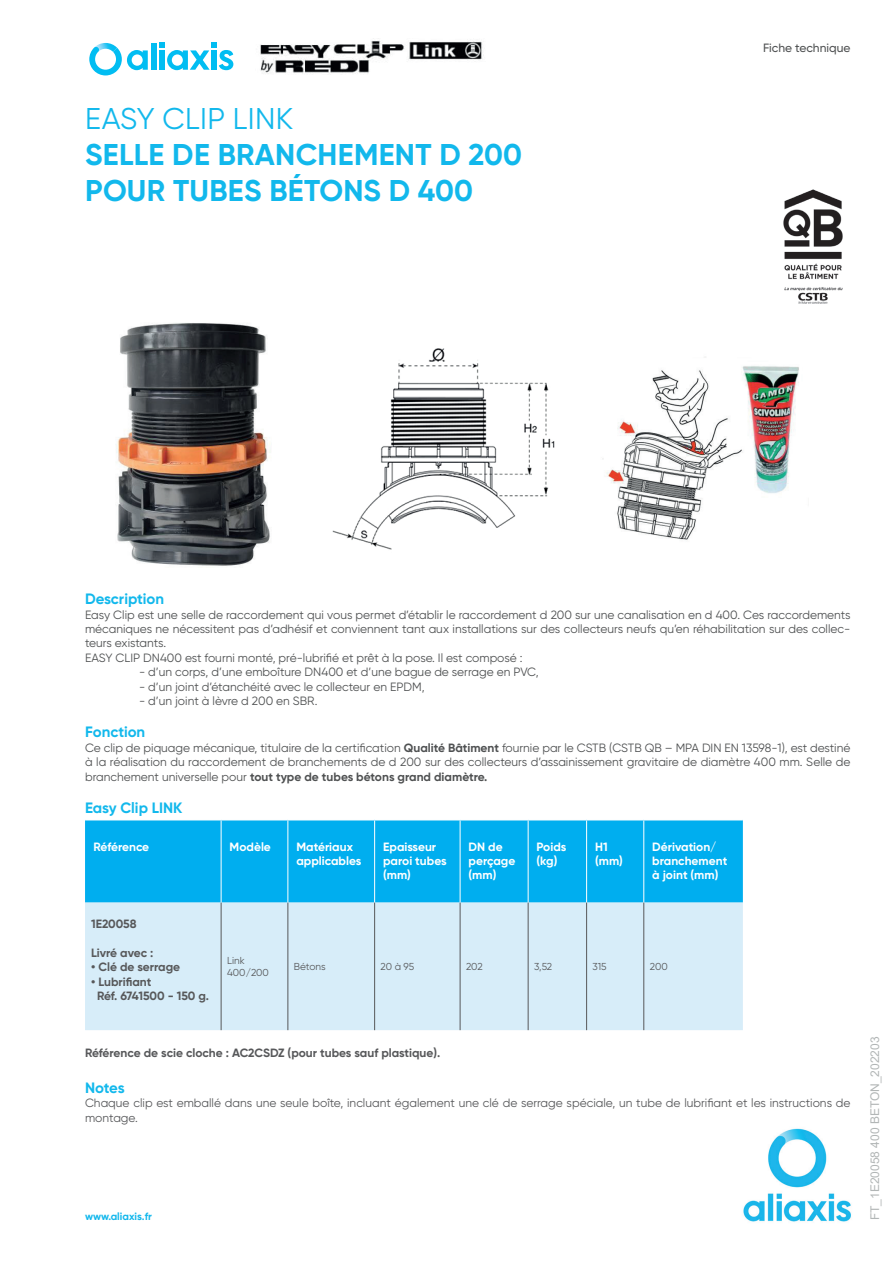
<style>
.page{position:relative;width:893px;height:1263px;background:#fff}
.page>*{position:absolute;margin:0;border:0;box-sizing:border-box;transform-origin:0 0}
.t1{font:700 30px/36px "Gilroy";letter-spacing:.01em;color:#12b8ec}
.t2{font:30px "Gilroy";letter-spacing:.01em;color:#12b8ec}
.t3{font:700 15px "Gilroy";color:#12b8ec}
.t4{font:12px/14.4px "Gilroy";color:#4f5152}
.t5{font:12px/14.4px "Gilroy";color:#57585a}
.t6{font:700 12px/14.4px "Gilroy";color:#fff}
.t7{font:700 12px/14.4px "Gilroy";color:#57585a}
.t8{font:12px "Arial";color:#b2b6b6}
.t9{font:500 12px "Gilroy";color:#4f5152}
.t10{font:700 10.5px "Gilroy";color:#12b7ec}
.t11{font:10.05px/12.1px "Gilroy";color:#57585a}
.s1{font-weight:700}
</style>
<div class="page">
<img style="left:743px;top:1128px;width:108px;height:94px">
<img style="left:332px;top:348px;width:223px;height:202px">
<img style="left:116px;top:323px;width:154px;height:243px">
<img style="left:602px;top:357px;width:197px;height:183px">
<img style="left:783px;top:189px;width:60px;height:115px">
<div style="left:85px;top:820px;width:658px;height:82px;background:#00aeef"></div>
<div style="left:85px;top:902px;width:658px;height:128px;background:#d7edf9"></div>
<hr style="left:221px;top:820px;width:1px;height:82px;background:#fff">
<hr style="left:287px;top:820px;width:1px;height:82px;background:#fff">
<hr style="left:374px;top:820px;width:1px;height:82px;background:#fff">
<hr style="left:460px;top:820px;width:1px;height:82px;background:#fff">
<hr style="left:528px;top:820px;width:1px;height:82px;background:#fff">
<hr style="left:586px;top:820px;width:1px;height:82px;background:#fff">
<hr style="left:643px;top:820px;width:1px;height:82px;background:#fff">
<hr style="left:221px;top:902px;width:1px;height:128px;background:#57585a">
<hr style="left:287px;top:902px;width:1px;height:128px;background:#57585a">
<hr style="left:374px;top:902px;width:1px;height:128px;background:#57585a">
<hr style="left:460px;top:902px;width:1px;height:128px;background:#57585a">
<hr style="left:528px;top:902px;width:1px;height:128px;background:#57585a">
<hr style="left:586px;top:902px;width:1px;height:128px;background:#57585a">
<hr style="left:643px;top:902px;width:1px;height:128px;background:#57585a">
<img style="left:260px;top:38px;width:224px;height:36px">
<div style="left:151px;top:43px;width:5px;height:27px;background:#01bdf2"></div>
<svg style="left:160px;top:43px;width:73px;height:27px"></svg>
<svg style="left:89px;top:43px;width:59px;height:32px"></svg>
<h1 class="t2" style="left:85px;top:100px;width:210px">EASY CLIP LINK</h1>
<h1 class="t1" style="left:85px;top:136px;width:438px">SELLE DE BRANCHEMENT D 200<br>POUR TUBES BÉTONS D 400</h1>
<p class="t9" style="left:763px;top:41px;width:89px">Fiche technique</p>
<p class="t3" style="left:85px;top:589px;width:81px">Description</p>
<p class="t4" style="left:85px;top:607px;width:767px">Easy Clip est une selle de raccordement qui vous permet d’établir le raccordement d 200 sur une canalisation en d 400. Ces raccordements mécaniques ne nécessitent pas d’adhésif et conviennent tant aux installations sur des collecteurs neufs qu’en réhabilitation sur des collec&shy;teurs existants.<br>EASY CLIP DN400 est fourni monté, pré-lubrifié et prêt à la pose. Il est composé :</p>
<p class="t4" style="left:139px;top:665px;width:401px">- d’un corps, d’une emboîture DN400 et d’une bague de serrage en PVC,</p>
<p class="t4" style="left:139px;top:679px;width:287px">- d’un joint d’étanchéité avec le collecteur en EPDM,</p>
<p class="t4" style="left:139px;top:693px;width:180px">- d’un joint à lèvre d 200 en SBR.</p>
<p class="t3" style="left:85px;top:723px;width:62px">Fonction</p>
<p class="t4" style="left:85px;top:740px;width:767px;text-align:justify">Ce clip de piquage mécanique, titulaire de la certification <span class="s1">Qualité Bâtiment</span> fournie par le CSTB (CSTB QB – MPA DIN EN 13598-1), est destiné à la réalisation du raccordement de branchements de d 200 sur des collecteurs d’assainissement gravitaire de diamètre 400 mm. Selle de branchement universelle pour <span class="s1">tout type de tubes bétons grand diamètre.</span></p>
<p class="t3" style="left:85px;top:798px;width:99px">Easy Clip LINK</p>
<p class="t6" style="left:94px;top:839px;width:57px">Référence</p>
<p class="t6" style="left:230px;top:839px;width:43px">Modèle</p>
<p class="t6" style="left:296px;top:839px;width:67px">Matériaux applicables</p>
<p class="t6" style="left:383px;top:839px;width:65px">Epaisseur paroi tubes (mm)</p>
<p class="t6" style="left:469px;top:839px;width:48px">DN de perçage (mm)</p>
<p class="t6" style="left:537px;top:839px;width:31px">Poids (kg)</p>
<p class="t6" style="left:595px;top:839px;width:29px">H1 (mm)</p>
<p class="t6" style="left:652px;top:839px;width:77px">Dérivation/ branchement à joint (mm)</p>
<p class="t7" style="left:91px;top:916px;width:47px">1E20058</p>
<p class="t7" style="left:91px;top:945px;width:64px">Livré avec :</p>
<p class="t7" style="left:91px;top:960px;width:91px">• Clé de serrage</p>
<p class="t7" style="left:97px;top:974px;width:114px;text-indent:-6px">• Lubrifiant<br>Réf. 6741500 - 150 g.</p>
<p class="t11" style="left:227px;top:955px;width:43px">Link<br>400/200</p>
<p class="t11" style="left:294px;top:961px;width:33px">Bétons</p>
<p class="t11" style="left:381px;top:961px;width:35px">20 à 95</p>
<p class="t11" style="left:466px;top:961px;width:18px">202</p>
<p class="t11" style="left:534px;top:961px;width:20px">3,52</p>
<p class="t11" style="left:593px;top:961px;width:16px">315</p>
<p class="t11" style="left:650px;top:961px;width:19px">200</p>
<p class="t7" style="left:85px;top:1045px;width:357px">Référence de scie cloche : AC2CSDZ (pour tubes sauf plastique).</p>
<p class="t3" style="left:85px;top:1078px;width:41px">Notes</p>
<p class="t5" style="left:85px;top:1096px;width:767px">Chaque clip est emballé dans une seule boîte, incluant également une clé de serrage spéciale, un tube de lubrifiant et les instructions de montage.</p>
<p class="t10" style="left:85px;top:1210px;width:68px">www.aliaxis.fr</p>
<p class="t8" style="left:866px;top:1220px;width:185px;rotate:-90deg">FT_1E20058 400 BETON_202203</p>
</div>
